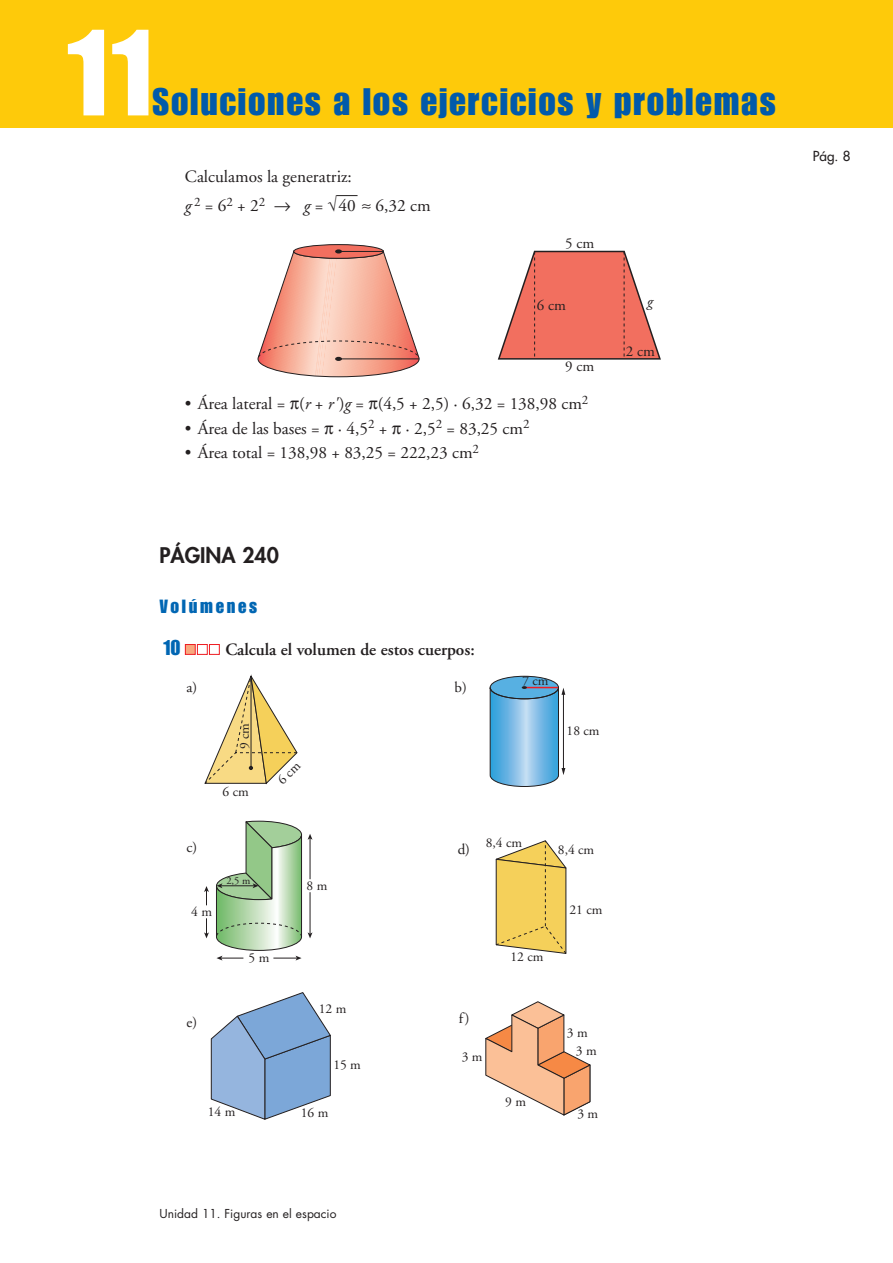
<style>
.page{position:relative;width:893px;height:1263px;background:#fff}
.page>*{position:absolute;margin:0;border:0;box-sizing:border-box;transform-origin:0 0}
.t1{font:120px "Impact";color:#fff}
.t2{font:37.5px "Impact";letter-spacing:.05em;color:#015aaa}
.t3{font:800 21px "Futura";color:#231f20}
.t4{font:21px "Impact";color:#0166b3}
.t5{font:18.75px "Impact";letter-spacing:.145em;color:#0166b3}
.t6{font:17.25px/28.8px "Adobe Garamond";color:#231f20}
.t7{font:600 17.25px "Adobe Garamond";color:#231f20}
.t8{font:15px "Adobe Garamond";color:#231f20}
.t9{font:italic 15px "Adobe Garamond";color:#231f20}
.t10{font:13.5px "Adobe Garamond";color:#231f20}
.t11{font:13.5px "Futura";color:#231f20}
.t12{font:12px "Futura";color:#231f20}
.t13{font:10.5px "Adobe Garamond";color:#231f20}
.s1{font-style:italic}
.s2{font-family:"Anaya Math 1"}
</style>
<div class="page">
<div style="left:0;top:0;width:893px;height:128px;background:#feca0a"></div>
<svg style="left:211px;top:992px;width:120px;height:128px"></svg>
<svg style="left:495px;top:840px;width:72px;height:114px;background:#e9cc6f"></svg>
<svg style="left:485px;top:1001px;width:106px;height:115px"></svg>
<hr style="left:310px;top:892px;width:1px;height:42px;background:#231f20">
<hr style="left:310px;top:838px;width:1px;height:41px;background:#231f20">
<svg style="left:308px;top:834px;width:4px;height:6px"></svg>
<svg style="left:308px;top:932px;width:4px;height:6px"></svg>
<svg style="left:204px;top:886px;width:5px;height:19px"></svg>
<svg style="left:204px;top:918px;width:5px;height:20px"></svg>
<svg style="left:216px;top:821px;width:86px;height:140px"></svg>
<div style="left:490px;top:676px;width:68px;height:23px;background:#57b0e2;border-radius:50%"></div>
<div style="left:490px;top:676px;width:69px;height:23px;border:1px solid #231f20;border-radius:50%"></div>
<svg style="left:490px;top:686px;width:75px;height:101px"></svg>
<div style="left:209px;top:644px;width:11px;height:11px;border:1px solid #ee1d23"></div>
<div style="left:197px;top:644px;width:11px;height:11px;border:1px solid #ee1d23"></div>
<div style="left:185px;top:645px;width:10px;height:9px;background:#f8a87e"></div>
<div style="left:185px;top:644px;width:11px;height:11px;border:1px solid #ee1d23"></div>
<svg style="left:497px;top:250px;width:164px;height:110px"></svg>
<div style="left:293px;top:244px;width:91px;height:15px;border:1px solid #231f20;border-radius:50%"></div>
<svg style="left:257px;top:246px;width:163px;height:132px"></svg>
<svg style="left:336px;top:195px;width:21px;height:1px"></svg>
<svg style="left:204px;top:675px;width:94px;height:110px"></svg>
<h1 class="t1" style="left:64px;top:30px;width:90px">11</h1>
<h2 class="t2" style="left:153px;top:89px;width:625px">Soluciones a los ejercicios y problemas</h2>
<p class="t6" style="left:185px;top:164px;width:247px">Calculamos la generatriz:<br><span class="s1">g</span> <sup>2</sup> = 6<sup>2</sup> + 2<sup>2</sup> <span class="s2">8</span> <span class="s1">g</span> = <span class="s2">√</span>40 <span class="s2">≈</span> 6,32 cm</p>
<p class="t8" style="left:565px;top:237px;width:31px">5 cm</p>
<p class="t8" style="left:537px;top:299px;width:31px">6 cm</p>
<p class="t9" style="left:647px;top:295px;width:7px">g</p>
<p class="t8" style="left:565px;top:360px;width:31px">9 cm</p>
<p class="t8" style="left:626px;top:345px;width:31px">2 cm</p>
<p class="t6" style="left:185px;top:391px;width:405px">• Área lateral = <span class="s2">π</span>(<span class="s1">r</span> + <span class="s1">r'</span>)<span class="s1">g</span> = <span class="s2">π</span>(4,5 + 2,5) · 6,32 = 138,98 cm<sup>2</sup></p>
<p class="t6" style="left:185px;top:416px;width:346px">• Área de las bases = <span class="s2">π</span> · 4,5<sup>2</sup> + <span class="s2">π</span> · 2,5<sup>2</sup> = 83,25 cm<sup>2</sup></p>
<p class="t6" style="left:185px;top:440px;width:296px">• Área total = 138,98 + 83,25 = 222,23 cm<sup>2</sup></p>
<p class="t3" style="left:159px;top:545px;width:121px">PÁGINA 240</p>
<p class="t5" style="left:159px;top:600px;width:99px">Volúmenes</p>
<p class="t4" style="left:163px;top:640px;width:19px">10</p>
<p class="t7" style="left:225px;top:642px;width:251px">Calcula el volumen de estos cuerpos:</p>
<p class="t8" style="left:186px;top:682px;width:12px">a)</p>
<p class="t8" style="left:455px;top:682px;width:14px">b)</p>
<p class="t10" style="left:239px;top:749px;width:28px;rotate:-90deg">9 cm</p>
<p class="t10" style="left:223px;top:786px;width:28px">6 cm</p>
<p class="t10" style="left:522px;top:675px;width:28px">7 cm</p>
<p class="t10" style="left:567px;top:725px;width:34px">18 cm</p>
<p class="t8" style="left:187px;top:841px;width:12px">c)</p>
<p class="t8" style="left:458px;top:843px;width:14px">d)</p>
<p class="t10" style="left:191px;top:906px;width:22px">4 m</p>
<p class="t13" style="left:226px;top:876px;width:26px">2,5 m</p>
<p class="t10" style="left:249px;top:952px;width:22px">5 m</p>
<p class="t10" style="left:307px;top:880px;width:22px">8 m</p>
<p class="t10" style="left:486px;top:837px;width:38px">8,4 cm</p>
<p class="t10" style="left:558px;top:844px;width:38px">8,4 cm</p>
<p class="t10" style="left:510px;top:951px;width:34px">12 cm</p>
<p class="t10" style="left:569px;top:904px;width:34px">21 cm</p>
<p class="t10" style="left:319px;top:1003px;width:29px">12 m</p>
<p class="t8" style="left:187px;top:1016px;width:12px">e)</p>
<p class="t8" style="left:459px;top:1012px;width:12px">f)</p>
<p class="t10" style="left:208px;top:1107px;width:29px">14 m</p>
<p class="t10" style="left:333px;top:1060px;width:29px">15 m</p>
<p class="t10" style="left:301px;top:1108px;width:29px">16 m</p>
<p class="t10" style="left:462px;top:1051px;width:22px">3 m</p>
<p class="t10" style="left:505px;top:1096px;width:22px">9 m</p>
<p class="t10" style="left:567px;top:1027px;width:22px">3 m</p>
<p class="t10" style="left:576px;top:1045px;width:22px">3 m</p>
<p class="t10" style="left:577px;top:1108px;width:22px">3 m</p>
<p class="t12" style="left:159px;top:1208px;width:178px">Unidad 11. Figuras en el espacio</p>
<p class="t11" style="left:813px;top:149px;width:39px">Pág. 8</p>
</div>
